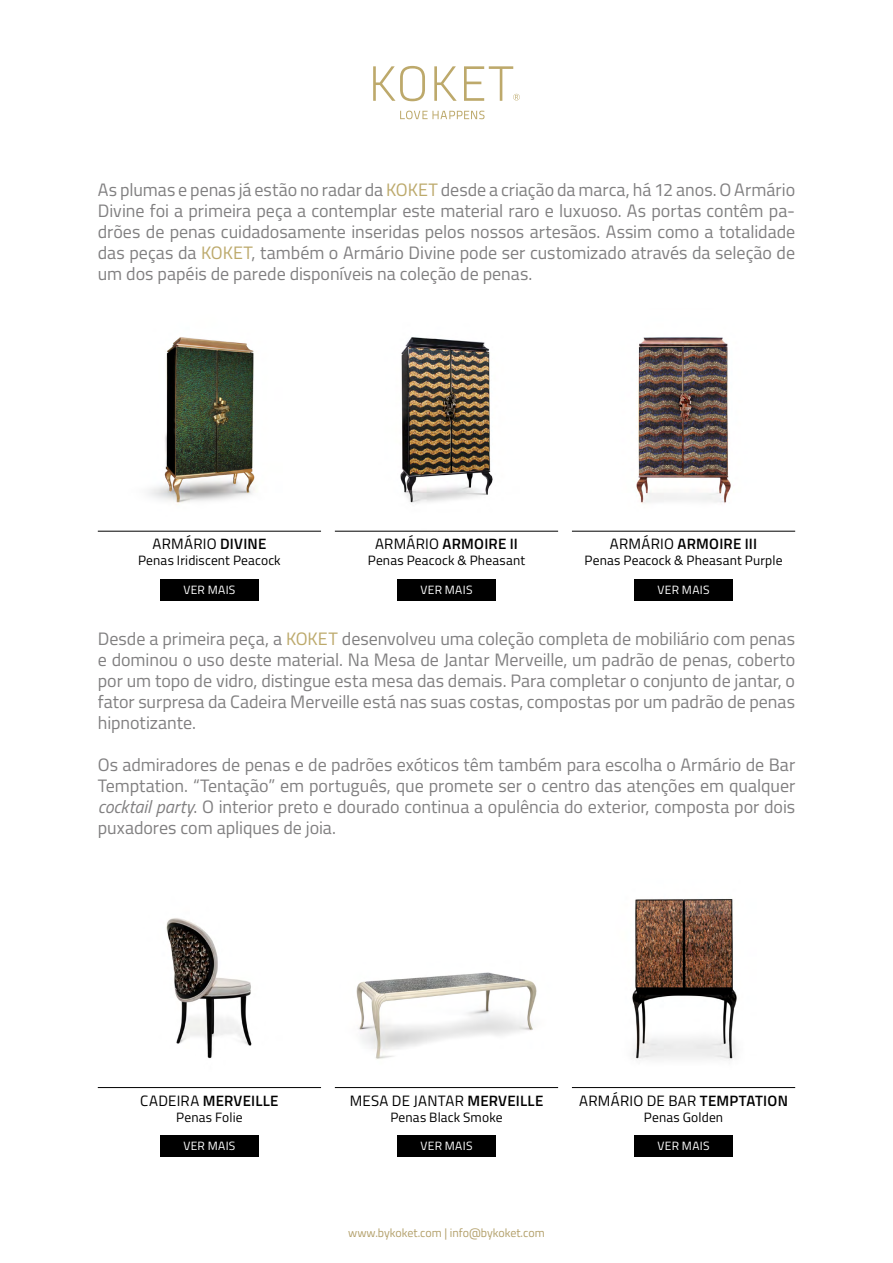
<style>
.page{position:relative;width:893px;height:1263px;background:#fff}
.page>*{position:absolute;margin:0;border:0;box-sizing:border-box;transform-origin:0 0}
.t1{font:18px/21px "Titillium";letter-spacing:-.005em;color:#818081;text-align:justify}
.t2{font:15px "Titillium";letter-spacing:.02em;color:#000}
.t3{font:600 15px "Titillium";letter-spacing:.015em;color:#000}
.t4{font:13.5px "Titillium";letter-spacing:.01em;color:#000}
.t5{font:12px "Titillium";letter-spacing:.03em;color:#fff}
.t6{font:12px "Titillium";letter-spacing:-.005em;color:#b3a06b}
.s1{color:#bca96b}
.s2{font-weight:600}
.s3{font-weight:400}
.s4{font-style:italic}
</style>
<div class="page">
<svg style="left:373px;top:66px;width:52px;height:35px"></svg>
<svg style="left:434px;top:66px;width:23px;height:35px"></svg>
<svg style="left:464px;top:66px;width:56px;height:35px"></svg>
<svg style="left:400px;top:111px;width:84px;height:8px"></svg>
<img style="left:335px;top:337px;width:223px;height:194px">
<img style="left:356px;top:972px;width:181px;height:87px">
<img style="left:572px;top:337px;width:223px;height:194px">
<img style="left:632px;top:899px;width:105px;height:161px">
<img style="left:98px;top:337px;width:223px;height:194px">
<img style="left:166px;top:918px;width:86px;height:141px">
<hr style="left:335px;top:531px;width:223px;height:1px;background:#000">
<hr style="left:335px;top:1087px;width:223px;height:1px;background:#000">
<hr style="left:572px;top:531px;width:223px;height:1px;background:#000">
<hr style="left:572px;top:1087px;width:223px;height:1px;background:#000">
<hr style="left:98px;top:531px;width:223px;height:1px;background:#000">
<hr style="left:98px;top:1087px;width:223px;height:1px;background:#000">
<div style="left:160px;top:579px;width:99px;height:21px;background:#000"></div>
<div style="left:160px;top:1136px;width:99px;height:21px;background:#000"></div>
<div style="left:397px;top:1136px;width:99px;height:21px;background:#000"></div>
<div style="left:634px;top:1136px;width:99px;height:21px;background:#000"></div>
<div style="left:397px;top:579px;width:99px;height:21px;background:#000"></div>
<div style="left:634px;top:579px;width:99px;height:21px;background:#000"></div>
<p class="t1" style="left:98px;top:179px;width:699px">As plumas e penas já estão no radar da <span class="s1">KOKET</span> desde a criação da marca, há 12 anos. O Armário Divine foi a primeira peça a contemplar este material raro e luxuoso. As portas contêm pa&shy;drões de penas cuidadosamente inseridas pelos nossos artesãos. Assim como a totalidade das peças da <span class="s1">KOKET</span>, também o Armário Divine pode ser customizado através da seleção de um dos papéis de parede disponíveis na coleção de penas.</p>
<p class="t2" style="left:153px;top:533px;width:115px">ARMÁRIO <span class="s2">DIVINE</span></p>
<p class="t3" style="left:375px;top:533px;width:144px"><span class="s3">ARMÁRIO</span> ARMOIRE II</p>
<p class="t3" style="left:610px;top:533px;width:149px"><span class="s3">ARMÁRIO</span> ARMOIRE III</p>
<p class="t4" style="left:138px;top:551px;width:144px">Penas Iridiscent Peacock</p>
<p class="t4" style="left:368px;top:551px;width:159px">Penas Peacock &amp; Pheasant</p>
<p class="t4" style="left:585px;top:551px;width:199px">Penas Peacock &amp; Pheasant Purple</p>
<p class="t5" style="left:183px;top:581px;width:54px">VER MAIS</p>
<p class="t5" style="left:420px;top:581px;width:54px">VER MAIS</p>
<p class="t5" style="left:657px;top:581px;width:54px">VER MAIS</p>
<p class="t1" style="left:98px;top:627px;width:699px">Desde a primeira peça, a <span class="s1">KOKET</span> desenvolveu uma coleção completa de mobiliário com penas e dominou o uso deste material. Na Mesa de Jantar Merveille, um padrão de penas, coberto por um topo de vidro, distingue esta mesa das demais. Para completar o conjunto de jantar, o fator surpresa da Cadeira Merveille está nas suas costas, compostas por um padrão de penas hipnotizante.</p>
<p class="t1" style="left:98px;top:753px;width:699px">Os admiradores de penas e de padrões exóticos têm também para escolha o Armário de Bar Temptation. “Tentação” em português, que promete ser o centro das atenções em qualquer <span class="s4">cocktail party</span>. O interior preto e dourado continua a opulência do exterior, composta por dois puxadores com apliques de joia.</p>
<p class="t3" style="left:140px;top:1089px;width:140px"><span class="s3">CADEIRA</span> MERVEILLE</p>
<p class="t4" style="left:176px;top:1107px;width:68px">Penas Folie</p>
<p class="t2" style="left:350px;top:1089px;width:195px">MESA DE JANTAR <span class="s2">MERVEILLE</span></p>
<p class="t4" style="left:390px;top:1107px;width:114px">Penas Black Smoke</p>
<p class="t2" style="left:579px;top:1089px;width:210px">ARMÁRIO DE BAR <span class="s2">TEMPTATION</span></p>
<p class="t4" style="left:644px;top:1107px;width:81px">Penas Golden</p>
<p class="t5" style="left:183px;top:1137px;width:54px">VER MAIS</p>
<p class="t5" style="left:420px;top:1137px;width:54px">VER MAIS</p>
<p class="t5" style="left:657px;top:1137px;width:54px">VER MAIS</p>
<p class="t6" style="left:348px;top:1224px;width:198px">www.bykoket.com | info@bykoket.com</p>
</div>
